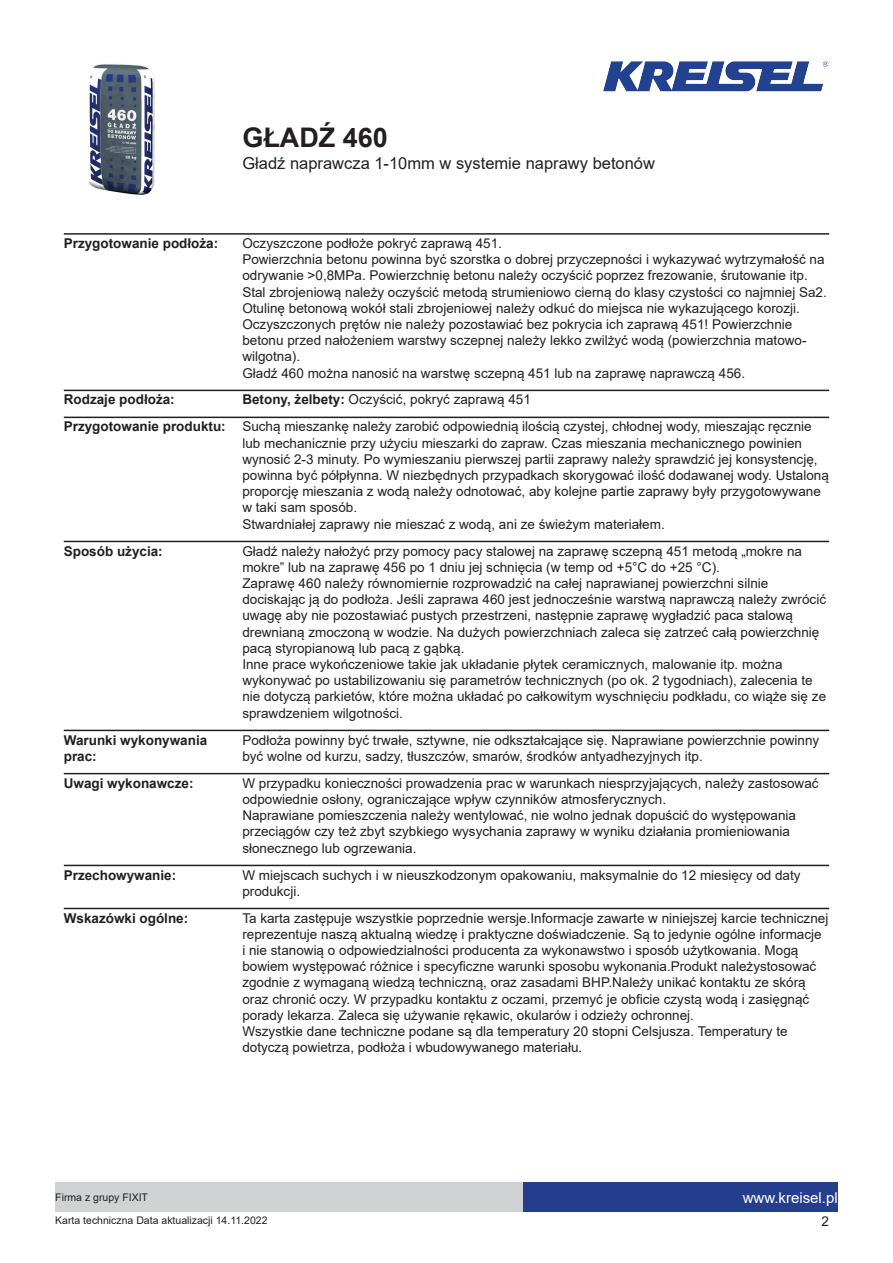
<style>
.page{position:relative;width:893px;height:1263px;background:#fff}
.page>*{position:absolute;margin:0;border:0;box-sizing:border-box;transform-origin:0 0}
.t1{font:700 27px "Arial";color:#231f20}
.t2{font:16.5px "Arial";color:#231f20}
.t3{font:15px "Arial";color:#fff}
.t4{font:13.5px/16.2px "Arial";color:#231f20}
.t5{font:700 13.5px/16.2px "Arial";color:#231f20}
.t6{font:10.5px "Arial";color:#231f20}
.s1{font-weight:700}
</style>
<div class="page">
<img style="left:89px;top:64px;width:66px;height:131px">
<img style="left:603px;top:61px;width:226px;height:31px">
<div style="left:523px;top:1182px;width:315px;height:30px;background:#253f8e"></div>
<div style="left:55px;top:1182px;width:468px;height:30px;background:#d1d2d4"></div>
<hr style="left:64px;top:233px;width:765px;height:2px;background:#231f20">
<hr style="left:64px;top:390px;width:765px;height:1px;background:#231f20">
<hr style="left:64px;top:417px;width:765px;height:1px;background:#231f20">
<hr style="left:64px;top:541px;width:765px;height:1px;background:#231f20">
<hr style="left:64px;top:730px;width:765px;height:1px;background:#231f20">
<hr style="left:64px;top:773px;width:765px;height:1px;background:#231f20">
<hr style="left:64px;top:865px;width:765px;height:1px;background:#231f20">
<hr style="left:64px;top:908px;width:765px;height:1px;background:#231f20">
<h1 class="t1" style="left:242px;top:119px;width:147px">GŁADŹ 460</h1>
<p class="t2" style="left:242px;top:152px;width:414px">Gładź naprawcza 1-10mm w systemie naprawy betonów</p>
<p class="t5" style="left:64px;top:235px;width:156px">Przygotowanie podłoża:</p>
<p class="t4" style="left:242px;top:235px;width:586px">Oczyszczone podłoże pokryć zaprawą 451.<br>Powierzchnia betonu powinna być szorstka o dobrej przyczepności i wykazywać wytrzymałość na odrywanie &gt;0,8MPa. Powierzchnię betonu należy oczyścić poprzez frezowanie, śrutowanie itp.<br>Stal zbrojeniową należy oczyścić metodą strumieniowo cierną do klasy czystości co najmniej Sa2.<br>Otulinę betonową wokół stali zbrojeniowej należy odkuć do miejsca nie wykazującego korozji.<br>Oczyszczonych prętów nie należy pozostawiać bez pokrycia ich zaprawą 451! Powierzchnie betonu przed nałożeniem warstwy sczepnej należy lekko zwilżyć wodą (powierzchnia matowo&shy;wilgotna).<br>Gładź 460 można nanosić na warstwę sczepną 451 lub na zaprawę naprawczą 456.</p>
<p class="t5" style="left:64px;top:392px;width:113px">Rodzaje podłoża:</p>
<p class="t4" style="left:64px;top:386px;width:749px;line-height:27px;text-indent:179px"><span class="s1">Betony, żelbety:</span> Oczyścić, pokryć zaprawą 451<br><span class="s1">Przygotowanie produktu:</span> Suchą mieszankę należy zarobić odpowiednią ilością czystej, chłodnej wody, mieszając ręcznie</p>
<p class="t4" style="left:242px;top:435px;width:588px">lub mechanicznie przy użyciu mieszarki do zapraw. Czas mieszania mechanicznego powinien wynosić 2-3 minuty. Po wymieszaniu pierwszej partii zaprawy należy sprawdzić jej konsystencję, powinna być półpłynna. W niezbędnych przypadkach skorygować ilość dodawanej wody. Ustaloną proporcję mieszania z wodą należy odnotować, aby kolejne partie zaprawy były przygotowywane w taki sam sposób.<br>Stwardniałej zaprawy nie mieszać z wodą, ani ze świeżym materiałem.</p>
<p class="t5" style="left:64px;top:543px;width:101px">Sposób użycia:</p>
<p class="t4" style="left:242px;top:543px;width:585px">Gładź należy nałożyć przy pomocy pacy stalowej na zaprawę sczepną 451 metodą „mokre na mokre” lub na zaprawę 456 po 1 dniu jej schnięcia (w temp od +5°C do +25 °C).<br>Zaprawę 460 należy równomiernie rozprowadzić na całej naprawianej powierzchni silnie dociskając ją do podłoża. Jeśli zaprawa 460 jest jednocześnie warstwą naprawczą należy zwrócić uwagę aby nie pozostawiać pustych przestrzeni, następnie zaprawę wygładzić paca stalową drewnianą zmoczoną w wodzie. Na dużych powierzchniach zaleca się zatrzeć całą powierzchnię pacą styropianową lub pacą z gąbką.<br>Inne prace wykończeniowe takie jak układanie płytek ceramicznych, malowanie itp. można wykonywać po ustabilizowaniu się parametrów technicznych (po ok. 2 tygodniach), zalecenia te nie dotyczą parkietów, które można układać po całkowitym wyschnięciu podkładu, co wiąże się ze sprawdzeniem wilgotności.</p>
<p class="t5" style="left:64px;top:732px;width:145px">Warunki wykonywania prac:</p>
<p class="t4" style="left:242px;top:731px;width:578px">Podłoża powinny być trwałe, sztywne, nie odkształcające się. Naprawiane powierzchnie powinny być wolne od kurzu, sadzy, tłuszczów, smarów, środków antyadhezyjnych itp.</p>
<p class="t5" style="left:64px;top:775px;width:131px">Uwagi wykonawcze:</p>
<p class="t4" style="left:242px;top:775px;width:578px">W przypadku konieczności prowadzenia prac w warunkach niesprzyjających, należy zastosować odpowiednie osłony, ograniczające wpływ czynników atmosferycznych.<br>Naprawiane pomieszczenia należy wentylować, nie wolno jednak dopuścić do występowania przeciągów czy też zbyt szybkiego wysychania zaprawy w wyniku działania promieniowania słonecznego lub ogrzewania.</p>
<p class="t5" style="left:64px;top:867px;width:114px">Przechowywanie:</p>
<p class="t4" style="left:242px;top:866px;width:560px">W miejscach suchych i w nieuszkodzonym opakowaniu, maksymalnie do 12 miesięcy od daty produkcji.</p>
<p class="t5" style="left:64px;top:910px;width:126px">Wskazówki ogólne:</p>
<p class="t4" style="left:242px;top:910px;width:587px">Ta karta zastępuje wszystkie poprzednie wersje.Informacje zawarte w niniejszej karcie technicznej reprezentuje naszą aktualną wiedzę i praktyczne doświadczenie. Są to jedynie ogólne informacje<br>i nie stanowią o odpowiedzialności producenta za wykonawstwo i sposób użytkowania. Mogą bowiem występować różnice i specyficzne warunki sposobu wykonania.Produkt należystosować zgodnie z wymaganą wiedzą techniczną, oraz zasadami BHP.Należy unikać kontaktu ze skórą oraz chronić oczy. W przypadku kontaktu z oczami, przemyć je obficie czystą wodą i zasięgnąć porady lekarza. Zaleca się używanie rękawic, okularów i odzieży ochronnej.<br>Wszystkie dane techniczne podane są dla temperatury 20 stopni Celsjusza. Temperatury te dotyczą powietrza, podłoża i wbudowywanego materiału.</p>
<p class="t6" style="left:55px;top:1190px;width:94px">Firma z grupy FIXIT</p>
<p class="t3" style="left:743px;top:1187px;width:97px">www.kreisel.pl</p>
<p class="t6" style="left:55px;top:1213px;width:214px">Karta techniczna Data aktualizacji 14.11.2022</p>
<p class="t4" style="left:821px;top:1213px;width:9px">2</p>
</div>
